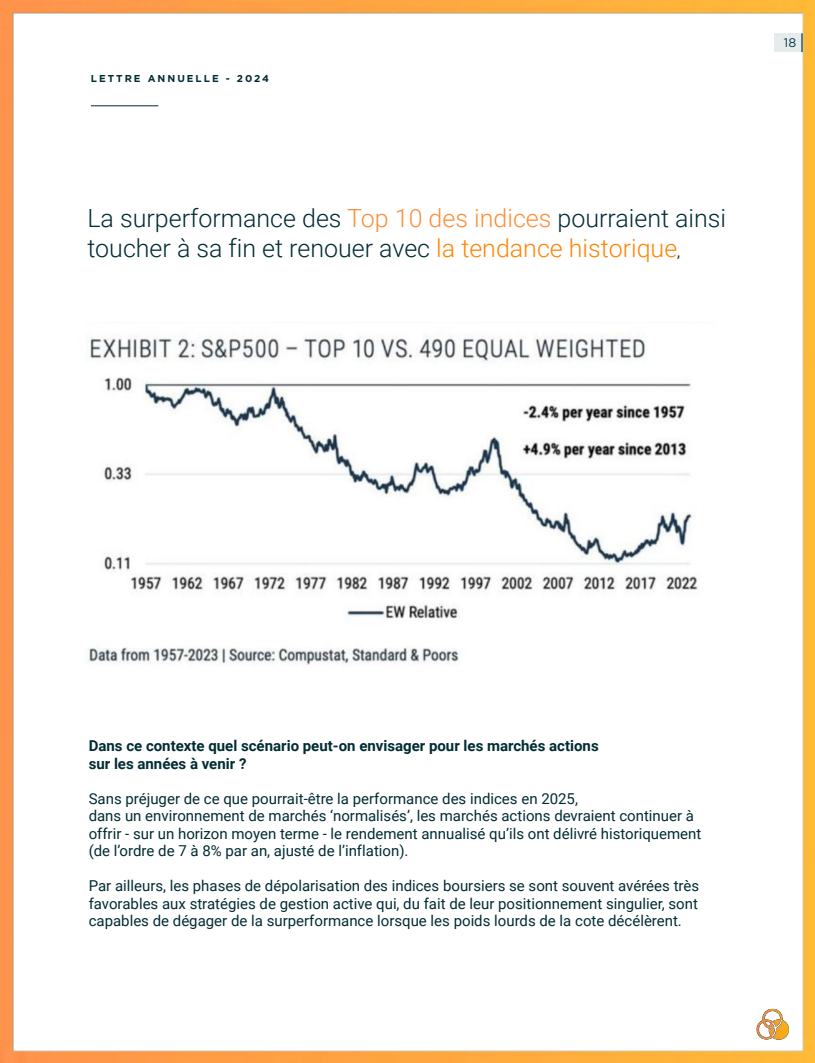
<style>
.page{position:relative;width:815px;height:1063px;background:#fff}
.page>*{position:absolute;margin:0;border:0;box-sizing:border-box;transform-origin:0 0}
.t1{font:300 25px/30px "Roboto";color:#002c33}
.t2{font:15px/17.5px "Roboto";color:#002c33}
.t3{font:700 15px/17.5px "Roboto";color:#002c33}
.t4{font:12.5px "Gotham";color:#003943}
.t5{font:700 10px "Gotham";letter-spacing:.2em;color:#002c33}
.s1{color:#ff8d37}
.s2{color:#ff8504}
.s3{font-weight:400;font-size:15px}
.s4{color:#fff}
</style>
<div class="page">
<img style="left:0;top:0;width:815px;height:1063px">
<div style="left:775px;top:33px;width:27px;height:19px;background:#e6ebec"></div>
<svg style="left:801px;top:33px;width:2px;height:19px"></svg>
<img style="left:63px;top:323px;width:687px;height:344px">
<p class="t5" style="left:91px;top:73px;width:180px">LETTRE ANNUELLE - 2024</p>
<h1 class="t1" style="left:87px;top:203px;width:640px">La surperformance des <span class="s1">Top 10 des indices</span> pourraient ainsi toucher à sa fin et renouer avec <span class="s2">la tendance historique</span><span class="s3">,</span></h1>
<p class="t4" style="left:784px;top:35px;width:14px">18<span class="s4">11</span></p>
<p class="t3" style="left:89px;top:737px;width:511px">Dans ce contexte quel scénario peut-on envisager pour les marchés actions sur les années à venir ?</p>
<p class="t2" style="left:89px;top:789px;width:614px">Sans préjuger de ce que pourrait-être la performance des indices en 2025,<br>dans un environnement de marchés ‘normalisés’, les marchés actions devraient continuer à offrir - sur un horizon moyen terme - le rendement annualisé qu’ils ont délivré historiquement (de l’ordre de 7 à 8% par an, ajusté de l’inflation).</p>
<p class="t2" style="left:89px;top:877px;width:612px;text-align:justify">Par ailleurs, les phases de dépolarisation des indices boursiers se sont souvent avérées très favorables aux stratégies de gestion active qui, du fait de leur positionnement singulier, sont capables de dégager de la surperformance lorsque les poids lourds de la cote décélèrent.</p>
</div>
